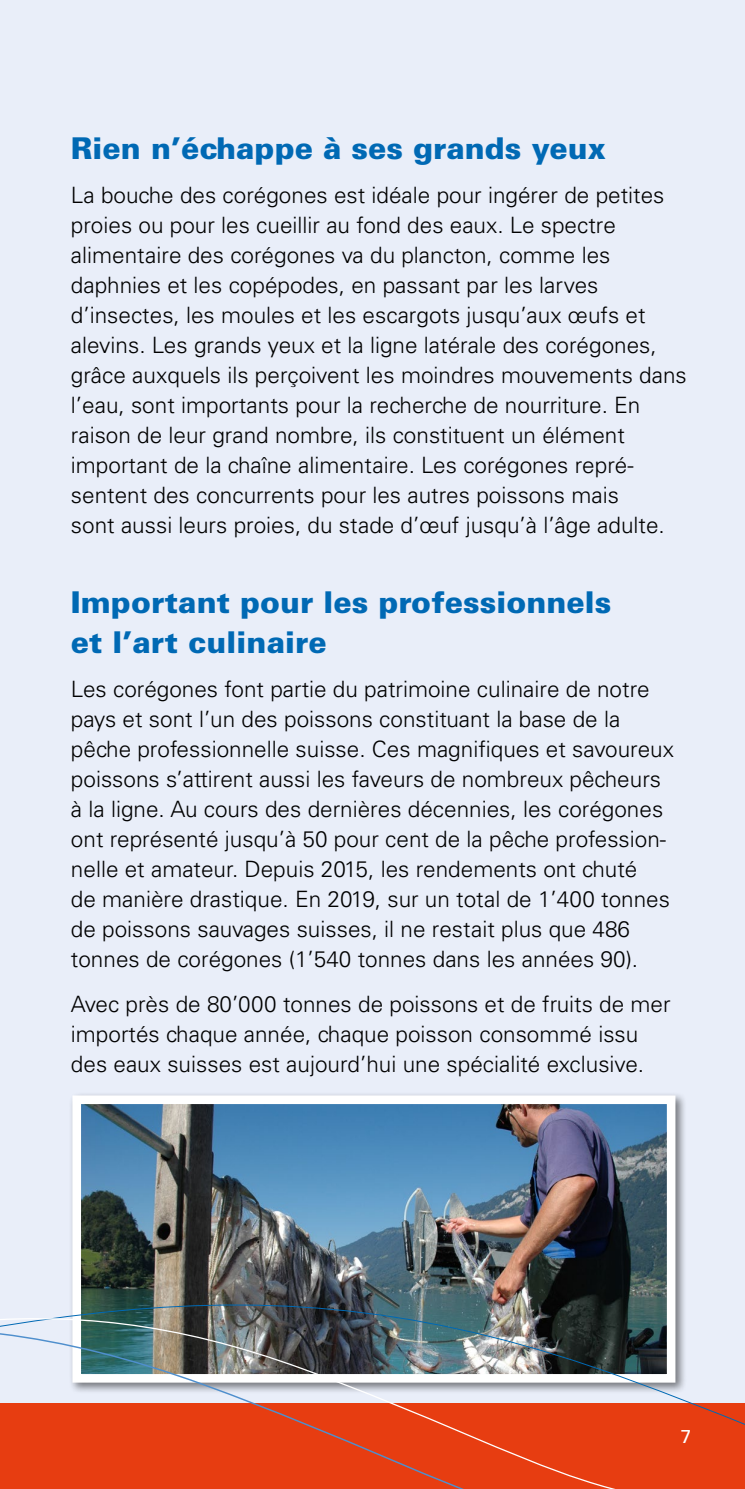
<style>
.page{position:relative;width:745px;height:1489px;background:#fff}
.page>*{position:absolute;margin:0;border:0;box-sizing:border-box;transform-origin:0 0}
.zw{font:900 30px/40px "Univers";color:#0069b4}
.zw-2{font:300 22.5px/30px "Univers";color:#000}
.zw-3{font:18.75px "Univers";color:#fff}
</style>
<div class="page">
<div style="left:0;top:0;width:744px;height:1488px;background:#e9eef9"></div>
<img style="left:82px;top:1105px;width:583px;height:25px">
<div style="left:72px;top:1095px;width:603px;height:287px;border:9px solid #fff"></div>
<svg style="left:71px;top:1130px;width:614px;height:60px;background:#5a81a4"></svg>
<img style="left:71px;top:1190px;width:614px;height:8px">
<img style="left:0;top:1198px;width:744px;height:290px">
<p class="zw" style="left:71px;top:128px;width:536px">Rien n’échappe à ses grands yeux</p>
<p class="zw-2" style="left:71px;top:180px;width:617px">La bouche des corégones est idéale pour ingérer de petites proies ou pour les cueillir au fond des eaux. Le spectre alimentaire des corégones va du plancton, comme les daphnies et les copépodes, en passant par les larves d’insectes, les moules et les escargots jusqu’aux œufs et alevins. Les grands yeux et la ligne latérale des corégones, grâce auxquels ils perçoivent les moindres mouvements dans l’eau, sont importants pour la recherche de nourriture. En raison de leur grand nombre, ils constituent un élément important de la chaîne alimentaire. Les corégones repré&shy;sentent des concurrents pour les autres poissons mais<br>sont aussi leurs proies, du stade d’œuf jusqu’à l’âge adulte.</p>
<p class="zw" style="left:71px;top:582px;width:541px">Important pour les professionnels et l’art culinaire</p>
<p class="zw-2" style="left:71px;top:674px;width:604px">Les corégones font partie du patrimoine culinaire de notre pays et sont l’un des poissons constituant la base de la pêche professionnelle suisse. Ces magnifiques et savoureux poissons s’attirent aussi les faveurs de nombreux pêcheurs à la ligne. Au cours des dernières décennies, les corégones ont représenté jusqu’à 50 pour cent de la pêche profession&shy;nelle et amateur. Depuis 2015, les rendements ont chuté<br>de manière drastique. En 2019, sur un total de 1’400 tonnes de poissons sauvages suisses, il ne restait plus que 486 tonnes de corégones (1’540 tonnes dans les années 90).</p>
<p class="zw-2" style="left:71px;top:988px;width:600px">Avec près de 80’000 tonnes de poissons et de fruits de mer importés chaque année, chaque poisson consommé issu des eaux suisses est aujourd’hui une spécialité exclusive.</p>
<p class="zw-3" style="left:680px;top:1424px;width:12px">7</p>
</div>
